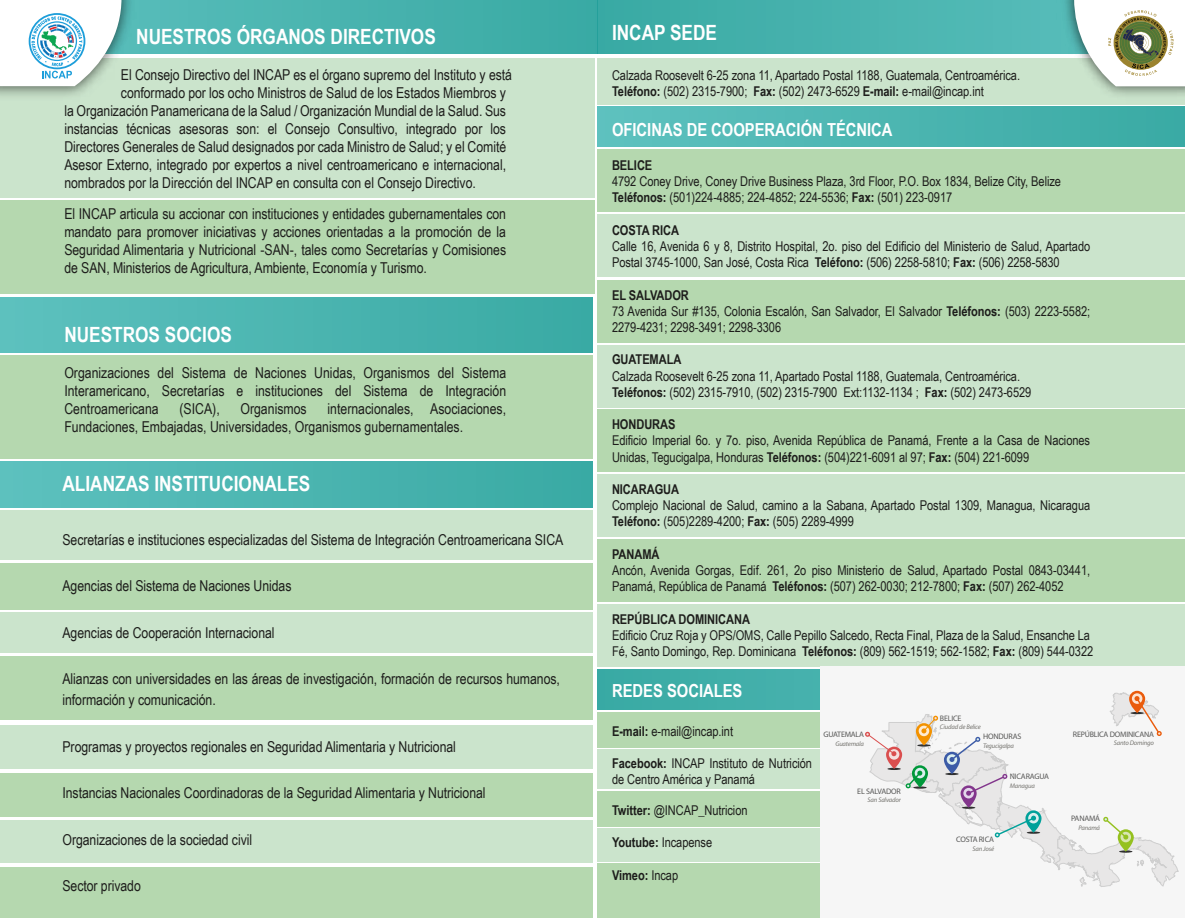
<style>
.page{position:relative;width:1185px;height:918px;background:#fff}
.page>*{position:absolute;margin:0;border:0;box-sizing:border-box;transform-origin:0 0}
.t1{font:700 21px "Arial Narrow";color:#fff}
.t2{font:700 18px "Arial Narrow";color:#fff}
.t3{font:15px/18px "Arial Narrow";letter-spacing:-.005em;color:#1d1d1b;text-align:justify}
.t4{font:13.5px/16.2px "Arial Narrow";letter-spacing:-.005em;color:#1d1d1b}
.t5{font:700 13.5px "Arial Narrow";letter-spacing:-.005em;color:#1d1d1b}
.t6{font:7.95px "Myriad Pro";letter-spacing:-.025em;color:#575756}
.t7{font:italic 6.6px "Myriad Pro";letter-spacing:-.025em;color:#75746f}
.s1{font-weight:700}
.s2{font-weight:400}
</style>
<div class="page">
<div style="left:597px;top:58px;width:587px;height:47px;background:#cbe4cc"></div>
<div style="left:597px;top:150px;width:587px;height:62px;background:#b5d8af"></div>
<div style="left:597px;top:214px;width:587px;height:63px;background:#cbe4cc"></div>
<div style="left:597px;top:280px;width:587px;height:63px;background:#b5d8af"></div>
<div style="left:0;top:356px;width:592px;height:103px;background:#b5d8af"></div>
<div style="left:597px;top:345px;width:587px;height:63px;background:#cbe4cc"></div>
<div style="left:597px;top:409px;width:587px;height:63px;background:#b5d8af"></div>
<div style="left:597px;top:474px;width:587px;height:63px;background:#cbe4cc"></div>
<div style="left:597px;top:539px;width:587px;height:63px;background:#b5d8af"></div>
<div style="left:597px;top:712px;width:587px;height:35px;background:#b5d8af"></div>
<div style="left:597px;top:749px;width:587px;height:40px;background:#cbe4cc"></div>
<div style="left:597px;top:791px;width:587px;height:35px;background:#b5d8af"></div>
<div style="left:597px;top:863px;width:587px;height:55px;background:#b5d8af"></div>
<div style="left:597px;top:828px;width:587px;height:33px;background:#cbe4cc"></div>
<div style="left:597px;top:604px;width:587px;height:63px;background:#cbe4cc"></div>
<div style="left:597px;top:107px;width:587px;height:40px;background:linear-gradient(to right,#5ec1bf,#3aaaa4)"></div>
<div style="left:0;top:297px;width:592px;height:56px;background:linear-gradient(to right,#5dc1be,#39aaa4)"></div>
<div style="left:0;top:462px;width:592px;height:45px;background:linear-gradient(to right,#5dc1be,#39aaa3)"></div>
<div style="left:0;top:510px;width:592px;height:50px;background:#cbe4cc"></div>
<div style="left:0;top:563px;width:592px;height:46px;background:#b5d8af"></div>
<div style="left:0;top:612px;width:592px;height:41px;background:#cbe4cc"></div>
<div style="left:0;top:656px;width:592px;height:64px;background:#b5d8af"></div>
<div style="left:0;top:725px;width:592px;height:44px;background:#cbe4cc"></div>
<div style="left:0;top:773px;width:592px;height:43px;background:#b5d8af"></div>
<div style="left:0;top:820px;width:592px;height:43px;background:#cbe4cc"></div>
<div style="left:0;top:867px;width:592px;height:51px;background:#b5d8af"></div>
<div style="left:0;top:0;width:597px;height:53px;background:linear-gradient(to bottom,#48b3ae,#48b3ae)"></div>
<div style="left:0;top:58px;width:595px;height:140px;background:#cbe4cc"></div>
<div style="left:0;top:201px;width:594px;height:93px;background:#b5d8af"></div>
<svg style="left:597px;top:0;width:459px;height:53px;background:#46b2ad"></svg>
<div style="left:597px;top:670px;width:587px;height:39px;background:#40aea8"></div>
<div style="left:820px;top:667px;width:364px;height:251px;background:#f6f6f6"></div>
<svg style="left:865px;top:691px;width:313px;height:196px"></svg>
<img style="left:0;top:0;width:140px;height:96px">
<svg style="left:0;top:0;width:121px;height:86px"></svg>
<img style="left:1056px;top:0;width:128px;height:96px">
<svg style="left:1074px;top:0;width:110px;height:86px"></svg>
<h1 class="t1" style="left:136px;top:21px;width:301px">NUESTROS ÓRGANOS DIRECTIVOS</h1>
<p class="t3" style="left:121px;top:65px;width:392px">El Consejo Directivo del INCAP es el órgano supremo del Instituto y está</p>
<p class="t3" style="left:121px;top:83px;width:387px">conformado por los ocho Ministros de Salud de los Estados Miembros y</p>
<p class="t3" style="left:64px;top:101px;width:443px">la Organización Panamericana de la Salud / Organización Mundial de la Salud. Sus</p>
<p class="t3" style="left:64px;top:119px;width:443px">instancias técnicas asesoras son: el Consejo Consultivo, integrado por los</p>
<p class="t3" style="left:64px;top:137px;width:443px">Directores Generales de Salud designados por cada Ministro de Salud; y el Comité</p>
<p class="t3" style="left:64px;top:155px;width:443px">Asesor Externo, integrado por expertos a nivel centroamericano e internacional,</p>
<p class="t3" style="left:64px;top:173px;width:413px">nombrados por la Dirección del INCAP en consulta con el Consejo Directivo.</p>
<p class="t3" style="left:64px;top:204px;width:443px">El INCAP articula su accionar con instituciones y entidades gubernamentales con mandato para promover iniciativas y acciones orientadas a la promoción de la Seguridad Alimentaria y Nutricional -SAN-, tales como Secretarías y Comisiones de SAN, Ministerios de Agricultura, Ambiente, Economía y Turismo.</p>
<h1 class="t1" style="left:64px;top:319px;width:169px">NUESTROS SOCIOS</h1>
<p class="t3" style="left:64px;top:363px;width:443px">Organizaciones del Sistema de Naciones Unidas, Organismos del Sistema Interamericano, Secretarías e instituciones del Sistema de Integración Centroamericana</p>
<p class="t3" style="left:179px;top:399px;width:42px">(SICA),</p>
<p class="t3" style="left:240px;top:399px;width:68px">Organismos</p>
<p class="t3" style="left:64px;top:399px;width:443px;text-indent:263px">internacionales, Asociaciones,<br>Fundaciones, Embajadas, Universidades, Organismos gubernamentales.</p>
<h1 class="t1" style="left:62px;top:468px;width:249px">ALIANZAS INSTITUCIONALES</h1>
<p class="t3" style="left:62px;top:530px;width:502px">Secretarías e instituciones especializadas del Sistema de Integración Centroamericana SICA</p>
<p class="t3" style="left:62px;top:576px;width:230px">Agencias del Sistema de Naciones Unidas</p>
<p class="t3" style="left:62px;top:623px;width:213px">Agencias de Cooperación Internacional</p>
<p class="t3" style="left:62px;top:668px;width:499px;line-height:21px">Alianzas con universidades en las áreas de investigación, formación de recursos humanos, información y comunicación.</p>
<p class="t3" style="left:62px;top:737px;width:395px">Programas y proyectos regionales en Seguridad Alimentaria y Nutricional</p>
<p class="t3" style="left:62px;top:783px;width:424px">Instancias Nacionales Coordinadoras de la Seguridad Alimentaria y Nutricional</p>
<p class="t3" style="left:62px;top:830px;width:191px">Organizaciones de la sociedad civil</p>
<p class="t3" style="left:62px;top:876px;width:80px">Sector privado</p>
<h1 class="t1" style="left:612px;top:17px;width:106px">INCAP SEDE</h1>
<p class="t4" style="left:612px;top:67px;width:409px">Calzada Roosevelt 6-25 zona 11, Apartado Postal 1188, Guatemala, Centroamérica.<br><span class="s1">Teléfono:</span> (502) 2315-7900; <span class="s1">Fax:</span> (502) 2473-6529 <span class="s1">E-mail:</span> e-mail@incap.int</p>
<h2 class="t2" style="left:612px;top:116px;width:282px">OFICINAS DE COOPERACIÓN TÉCNICA</h2>
<p class="t5" style="left:612px;top:155px;width:42px">BELICE</p>
<p class="t4" style="left:612px;top:173px;width:450px">4792 Coney Drive, Coney Drive Business Plaza, 3rd Floor, P.O. Box 1834, Belize City, Belize<br><span class="s1">Teléfonos:</span> (501)224-4885; 224-4852; 224-5536; <span class="s1">Fax:</span> (501) 223-0917</p>
<p class="t5" style="left:612px;top:220px;width:69px">COSTA RICA</p>
<p class="t4" style="left:612px;top:238px;width:479px">Calle 16, Avenida 6 y 8, Distrito Hospital, 2o. piso del Edificio del Ministerio de Salud, Apartado<br>Postal 3745-1000, San José, Costa Rica <span class="s1">Teléfono:</span> (506) 2258-5810; <span class="s1">Fax:</span> (506) 2258-5830</p>
<p class="t4" style="left:612px;top:286px;width:480px"><span class="s1">EL SALVADOR<br></span>73 Avenida Sur #135, Colonia Escalón, San Salvador, El Salvador <span class="s1">Teléfonos:</span> (503) 2223-5582;<br>2279-4231; 2298-3491; 2298-3306</p>
<p class="t5" style="left:612px;top:349px;width:71px">GUATEMALA</p>
<p class="t4" style="left:612px;top:367px;width:421px">Calzada Roosevelt 6-25 zona 11, Apartado Postal 1188, Guatemala, Centroamérica.<br><span class="s1">Teléfonos:</span> (502) 2315-7910, (502) 2315-7900 Ext:1132-1134 ; <span class="s1">Fax:</span> (502) 2473-6529</p>
<p class="t5" style="left:612px;top:414px;width:65px">HONDURAS</p>
<p class="t4" style="left:612px;top:432px;width:479px">Edificio Imperial 6o. y 7o. piso, Avenida República de Panamá, Frente a la Casa de Naciones<br>Unidas, Tegucigalpa, Honduras <span class="s1">Teléfonos:</span> (504)221-6091 al 97; <span class="s1">Fax:</span> (504) 221-6099</p>
<p class="t5" style="left:612px;top:479px;width:69px">NICARAGUA</p>
<p class="t4" style="left:612px;top:497px;width:479px">Complejo Nacional de Salud, camino a la Sabana, Apartado Postal 1309, Managua, Nicaragua<br><span class="s1">Teléfono:</span> (505)2289-4200; <span class="s1">Fax:</span> (505) 2289-4999</p>
<p class="t5" style="left:612px;top:544px;width:49px">PANAMÁ</p>
<p class="t4" style="left:612px;top:562px;width:479px">Ancón, Avenida Gorgas, Edif. 261, 2o piso Ministerio de Salud, Apartado Postal 0843-03441,<br>Panamá, República de Panamá <span class="s1">Teléfonos:</span> (507) 262-0030; 212-7800; <span class="s1">Fax:</span> (507) 262-4052</p>
<p class="t5" style="left:612px;top:609px;width:139px">REPÚBLICA DOMINICANA</p>
<p class="t4" style="left:612px;top:627px;width:483px">Edificio Cruz Roja y OPS/OMS, Calle Pepillo Salcedo, Recta Final, Plaza de la Salud, Ensanche La<br>Fé, Santo Domingo, Rep. Dominicana <span class="s1">Teléfonos:</span> (809) 562-1519; 562-1582; <span class="s1">Fax:</span> (809) 544-0322</p>
<h2 class="t2" style="left:612px;top:677px;width:132px">REDES SOCIALES</h2>
<p class="t4" style="left:612px;top:723px;width:123px"><span class="s1">E-mail:</span> e-mail@incap.int</p>
<p class="t4" style="left:612px;top:755px;width:201px"><span class="s1">Facebook:</span> INCAP Instituto de Nutrición de Centro América y Panamá</p>
<p class="t4" style="left:612px;top:802px;width:137px"><span class="s1">Twitter:</span> @INCAP_Nutricion</p>
<p class="t4" style="left:612px;top:834px;width:102px"><span class="s1">Youtube:</span> Incapense</p>
<p class="t5" style="left:612px;top:865px;width:68px">Vimeo: <span class="s2">Incap</span></p>
<p class="t6" style="left:823px;top:729px;width:42px">GUATEMALA</p>
<p class="t7" style="left:835px;top:739px;width:30px">Guatemala</p>
<p class="t6" style="left:857px;top:786px;width:45px">EL SALVADOR</p>
<p class="t7" style="left:867px;top:796px;width:35px">San Salvador</p>
<p class="t6" style="left:940px;top:713px;width:23px">BELICE</p>
<p class="t7" style="left:940px;top:723px;width:42px">Ciudad de Belice</p>
<p class="t6" style="left:983px;top:732px;width:40px">HONDURAS</p>
<p class="t7" style="left:983px;top:742px;width:32px">Tegucigalpa</p>
<p class="t6" style="left:1009px;top:772px;width:41px">NICARAGUA</p>
<p class="t7" style="left:1009px;top:782px;width:27px">Managua</p>
<p class="t6" style="left:956px;top:835px;width:39px">COSTA RICA</p>
<p class="t7" style="left:972px;top:845px;width:23px">San José</p>
<p class="t6" style="left:1072px;top:729px;width:83px">REPÚBLICA DOMINICANA</p>
<p class="t7" style="left:1113px;top:739px;width:42px">Santo Domingo</p>
<p class="t6" style="left:1071px;top:813px;width:30px">PANAMÁ</p>
<p class="t7" style="left:1078px;top:823px;width:23px">Panamá</p>
</div>
